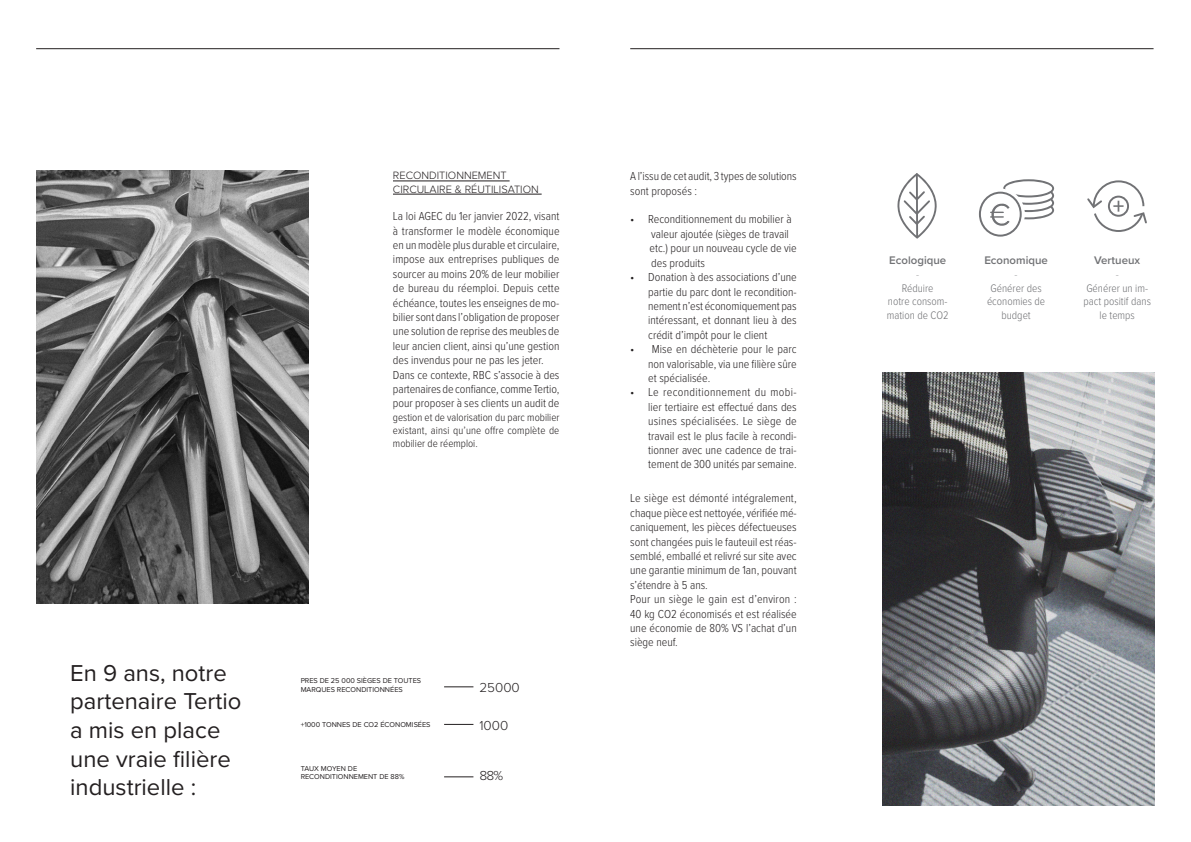
<style>
.page{position:relative;width:1191px;height:842px;background:#fff}
.page>*{position:absolute;margin:0;border:0;box-sizing:border-box;transform-origin:0 0}
.t1{font:500 26.4px "Proxima Nova Cond";color:#717275}
.t2{font:23.8px/28.6px "Proxima Nova";color:#231f20}
.t3{font:300 13.5px "Proxima Nova";color:#231f20}
.Style_de_paragraphe_1{font:300 12px/14.4px "Proxima Nova Cond";color:#231f20;text-align:justify}
.t4{font:300 11.4px/13.7px "Proxima Nova Cond";color:#717275;text-align:center}
.t5{font:600 11.4px "Proxima Nova";color:#717275}
.t6{font:100 11.4px "Proxima Nova Cond";color:#717275}
.Style_de_paragraphe_1-2{font:300 11px/13.2px "Proxima Nova Cond";letter-spacing:.015em;color:#231f20;text-align:justify}
.t7{font:300 11px "Proxima Nova";color:#231f20}
.t8{font:7.3px/8.8px "Proxima Nova";color:#231f20}
</style>
<div class="page">
<hr style="left:630px;top:48px;width:523px;height:1px;background:#231f20">
<img style="left:882px;top:373px;width:273px;height:433px">
<svg style="left:897px;top:173px;width:40px;height:66px"></svg>
<svg style="left:979px;top:179px;width:76px;height:58px"></svg>
<img style="left:36px;top:171px;width:272px;height:433px">
<hr style="left:36px;top:48px;width:523px;height:1px;background:#231f20">
<hr style="left:393px;top:181px;width:116px;height:1px;background:#231f20">
<hr style="left:393px;top:194px;width:148px;height:1px;background:#231f20">
<svg style="left:444px;top:687px;width:29px;height:1px"></svg>
<svg style="left:444px;top:724px;width:29px;height:1px"></svg>
<svg style="left:444px;top:777px;width:29px;height:1px"></svg>
<svg style="left:1087px;top:180px;width:60px;height:52px"></svg>
<div style="left:1108px;top:196px;width:21px;height:21px;border:2px solid #717275;border-radius:50%"></div>
<p class="t7" style="left:393px;top:170px;width:115px">RECONDITIONNEMENT</p>
<p class="t7" style="left:393px;top:183px;width:147px">CIRCULAIRE &amp; RÉUTILISATION</p>
<p class="Style_de_paragraphe_1" style="left:393px;top:208px;width:168px">La loi AGEC du 1er janvier 2022, visant à transformer le modèle économique en un modèle plus durable et circulaire, impose aux entreprises publiques de sourcer au moins 20% de leur mobilier de bureau du réemploi. Depuis cette échéance, toutes les enseignes de mo&shy;bilier sont dans l’obligation de proposer une solution de reprise des meubles de leur ancien client, ainsi qu’une gestion des invendus pour ne pas les jeter.</p>
<p class="Style_de_paragraphe_1" style="left:393px;top:367px;width:168px">Dans ce contexte, RBC s’associe à des partenaires de confiance, comme Tertio, pour proposer à ses clients un audit de</p>
<p class="Style_de_paragraphe_1-2" style="left:393px;top:410px;width:168px">gestion et de valorisation du parc mobilier existant, ainsi qu’une offre complète de mobilier de réemploi.</p>
<p class="t2" style="left:70px;top:657px;width:173px">En 9 ans, notre partenaire Tertio a mis en place une vraie filière industrielle :</p>
<p class="t8" style="left:301px;top:675px;width:122px">PRES DE 25 000 SIÈGES DE TOUTES<br>MARQUES RECONDITIONNÉES</p>
<p class="t8" style="left:301px;top:719px;width:131px">+1000 TONNES DE CO2 ÉCONOMISÉES</p>
<p class="t8" style="left:301px;top:763px;width:105px">TAUX MOYEN DE<br>RECONDITIONNEMENT DE 88%</p>
<p class="t3" style="left:479px;top:680px;width:42px">25000</p>
<p class="t3" style="left:479px;top:717px;width:30px">1000</p>
<p class="t3" style="left:479px;top:768px;width:25px">88%</p>
<p class="Style_de_paragraphe_1" style="left:630px;top:168px;width:168px">A l’issu de cet audit, 3 types de solutions sont proposés :</p>
<p class="Style_de_paragraphe_1" style="left:630px;top:212px;width:163px">• Reconditionnement du mobilier à</p>
<p class="Style_de_paragraphe_1" style="left:651px;top:226px;width:139px">valeur ajoutée (sièges de travail</p>
<p class="Style_de_paragraphe_1" style="left:649px;top:240px;width:149px">etc.) pour un nouveau cycle de vie</p>
<p class="Style_de_paragraphe_1" style="left:651px;top:255px;width:55px">des produits</p>
<p class="Style_de_paragraphe_1" style="left:648px;top:269px;width:150px;text-indent:-18px">• Donation à des associations d’une partie du parc dont le recondition&shy;nement n’est économiquement pas intéressant, et donnant lieu à des crédit d’impôt pour le client</p>
<p class="Style_de_paragraphe_1" style="left:648px;top:341px;width:150px;text-indent:-18px">• Mise en déchèterie pour le parc non valorisable, via une filière sûre et spécialisée.</p>
<p class="Style_de_paragraphe_1" style="left:648px;top:384px;width:150px;text-indent:-18px">• Le reconditionnement du mobi&shy;lier tertiaire est effectué dans des usines spécialisées. Le siège de travail est le plus facile à recondi&shy;tionner avec une cadence de trai&shy;tement de 300 unités par semaine.</p>
<p class="Style_de_paragraphe_1" style="left:630px;top:491px;width:168px">Le siège est démonté intégralement, chaque pièce est nettoyée, vérifiée mé&shy;caniquement, les pièces défectueuses sont changées puis le fauteuil est réas&shy;semblé, emballé et relivré sur site avec une garantie minimum de 1an, pouvant s’étendre à 5 ans.</p>
<p class="Style_de_paragraphe_1" style="left:630px;top:591px;width:168px">Pour un siège le gain est d’environ :<br>40 kg CO2 économisés et est réalisée une économie de 80% VS l’achat d’un siège neuf.</p>
<p class="t5" style="left:889px;top:252px;width:58px">Ecologique</p>
<p class="t6" style="left:916px;top:266px;width:5px">-</p>
<p class="t4" style="left:902px;top:281px;width:33px">Réduire</p>
<p class="t4" style="left:886px;top:294px;width:63px;text-align:left">notre consom&shy;mation de CO2</p>
<p class="t5" style="left:984px;top:252px;width:65px">Economique</p>
<p class="t6" style="left:1014px;top:266px;width:5px">-</p>
<p class="t4" style="left:990px;top:281px;width:53px">Générer des</p>
<p class="t4" style="left:987px;top:294px;width:60px">économies de budget</p>
<p class="t1" style="left:1112px;top:187px;width:13px">+</p>
<p class="t5" style="left:1094px;top:252px;width:47px">Vertueux</p>
<p class="t6" style="left:1115px;top:266px;width:5px">-</p>
<p class="t4" style="left:1083px;top:281px;width:69px">Générer un im&shy;pact positif dans le temps</p>
</div>
